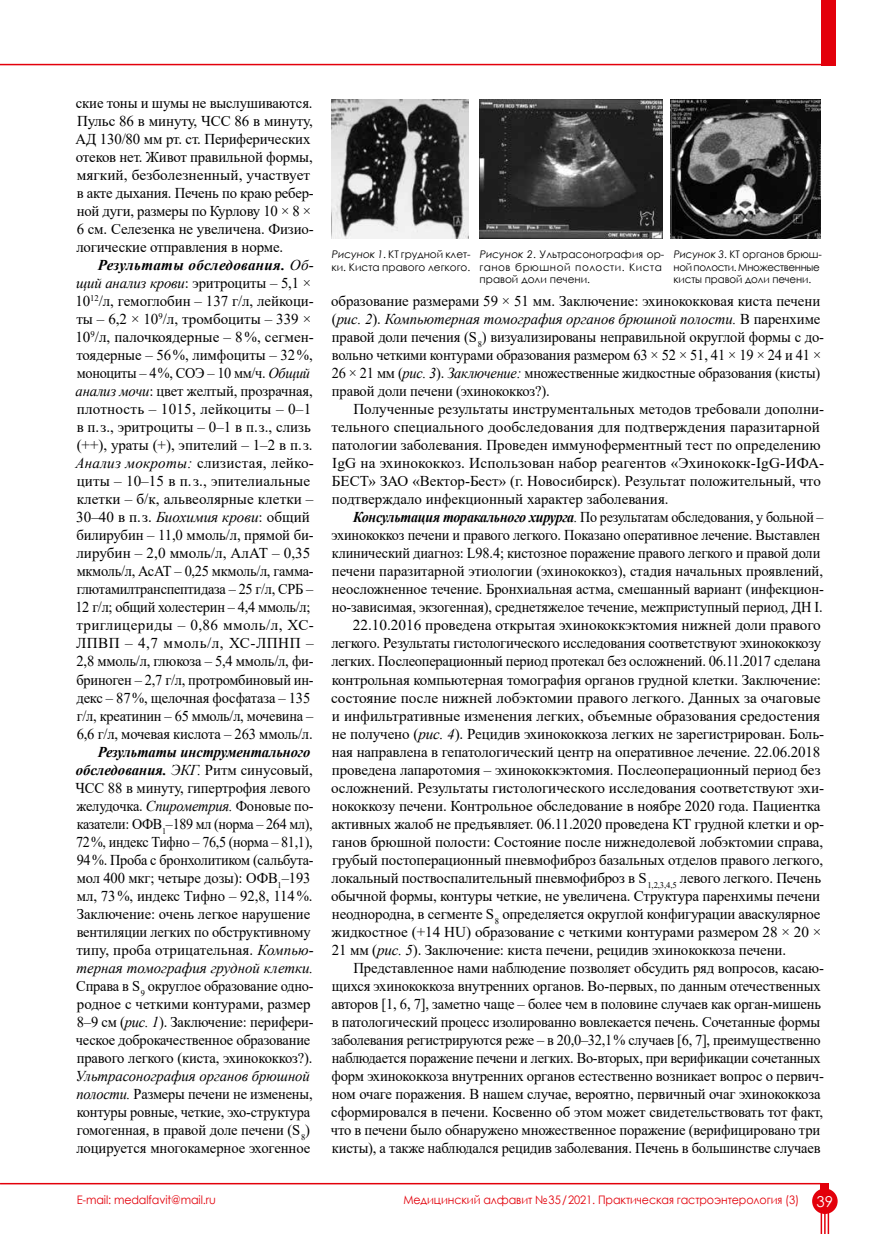
<style>
.page{position:relative;width:893px;height:1234px;background:#fff}
.page>*{position:absolute;margin:0;border:0;box-sizing:border-box;transform-origin:0 0}
.t1{font:15px/18px "Times New Roman";letter-spacing:-.01em;color:#000}
.t2{font:15px/18px "Times New Roman";letter-spacing:-.01em;color:#000;scale:.96 1}
.t3{font:15px "Times New Roman";letter-spacing:-.01em;color:#000;scale:.94 1}
.t4{font:11.7px "Century Gothic";letter-spacing:-.01em;color:#e3000b;scale:.95 1}
.t5{font:10.5px/12.6px "Century Gothic";color:#000}
.s1{font-weight:700;font-style:italic}
.s2{font-style:italic}
.s3{font-size:15px;color:#fff}
</style>
<div class="page">
<hr style="left:0;top:1182px;width:821px;height:2px;background:#e3000b">
<div style="left:821px;top:0;width:14px;height:65px;background:#e3000b"></div>
<div style="left:812px;top:1188px;width:26px;height:25px;background:#e3000b;border-radius:50%"></div>
<div style="left:821px;top:1182px;width:8px;height:28px;background:#e3000b"></div>
<svg style="left:821px;top:1213px;width:1px;height:20px"></svg>
<svg style="left:828px;top:1213px;width:1px;height:20px"></svg>
<hr style="left:824px;top:1210px;width:2px;height:23px;background:#e3000b">
<hr style="left:0;top:64px;width:826px;height:1px;background:#e3000b">
<img style="left:332px;top:99px;width:136px;height:139px">
<img style="left:479px;top:99px;width:183px;height:139px">
<img style="left:671px;top:99px;width:150px;height:139px">
<p class="t1" style="left:76px;top:94px;width:240px">ские тоны и шумы не выслушиваются.<br>Пульс 86 в минуту, ЧСС 86 в минуту, АД 130/80 мм рт. ст. Периферических отеков нет. Живот правильной формы, мягкий, безболезненный, участвует в акте дыхания. Печень по краю ребер&shy;ной дуги, размеры по Курлову 10 × 8 × 6 см. Селезенка не увеличена. Физио&shy;логические отправления в норме.</p>
<p class="t1" style="left:75px;top:256px;width:240px;text-indent:22px"><span class="s1">Результаты обследования.</span> <span class="s2">Об&shy;щий анализ крови</span>: эритроциты – 5,1 × 10<sup>12</sup>/л, гемоглобин – 137 г/л, лейкоци&shy;ты – 6,2 × 10<sup>9</sup>/л, тромбоциты – 339 × 10<sup>9</sup>/л, палочкоядерные – 8%, сегмен&shy;тоядерные – 56%, лимфоциты – 32%, моноциты – 4%, СОЭ – 10 мм/ч. <span class="s2">Общий анализ мочи</span>: цвет желтый, прозрачная, плотность – 1015, лейкоциты – 0–1 в п. з., эритроциты – 0–1 в п. з., слизь (++), ураты (+), эпителий – 1–2 в п. з.<br><span class="s2">Анализ мокроты:</span> слизистая, лейко&shy;циты – 10–15 в п. з., эпителиальные клетки – б/к, альвеолярные клетки – 30–40 в п. з. <span class="s2">Биохимия крови</span>: общий билирубин – 11,0 ммоль/л, прямой би&shy;лирубин – 2,0 ммоль/л, АлАТ – 0,35 мкмоль/л, АсАТ – 0,25 мкмоль/л, гамма&shy;глютамилтранспептидаза – 25 г/л, СРБ – 12 г/л; общий холестерин – 4,4 ммоль/л; триглицериды – 0,86 ммоль/л, ХС-ЛПВП – 4,7 ммоль/л, ХС-ЛПНП – 2,8 ммоль/л, глюкоза – 5,4 ммоль/л, фи&shy;бриноген – 2,7 г/л, протромбиновый ин&shy;декс – 87%, щелочная фосфатаза – 135 г/л, креатинин – 65 ммоль/л, мочевина – 6,6 г/л, мочевая кислота – 263 ммоль/л.</p>
<p class="t1" style="left:76px;top:742px;width:240px;text-indent:22px"><span class="s1">Результаты инструментального обследования.</span> <span class="s2">ЭКГ.</span> Ритм синусовый, ЧСС 88 в минуту, гипертрофия левого желудочка. <span class="s2">Спирометрия.</span> Фоновые по&shy;казатели: ОФВ<sub>1</sub>–189 мл (норма – 264 мл), 72%, индекс Тифно – 76,5 (норма – 81,1), 94%. Проба с бронхолитиком (сальбута&shy;мол 400 мкг; четыре дозы): ОФВ<sub>1</sub>–193 мл, 73%, индекс Тифно – 92,8, 114%.<br>Заключение: очень легкое нарушение вентиляции легких по обструктивному типу, проба отрицательная. <span class="s2">Компью&shy;терная томография грудной клетки.<br></span>Справа в S<sub>9</sub> округлое образование одно&shy;родное с четкими контурами, размер 8–9 см (<span class="s2">рис. 1</span>). Заключение: перифери&shy;ческое доброкачественное образование правого легкого (киста, эхинококкоз?).</p>
<p class="t2" style="left:75px;top:1066px;width:249px"><span class="s2">Ультрасонография органов брюшной полости.</span> Размеры печени не изменены, контуры ровные, четкие, эхо-структура гомогенная, в правой доле печени (S<sub>8</sub>) лоцируется многокамерное эхогенное</p>
<p class="t5" style="left:332px;top:247px;width:141px"><span class="s2">Рисунок 1</span>. КТ грудной клет&shy;ки. Киста правого легкого.</p>
<p class="t5" style="left:480px;top:247px;width:186px"><span class="s2">Рисунок 2</span>. Ультрасонография ор&shy;ганов брюшной полости. Киста правой доли печени.</p>
<p class="t5" style="left:674px;top:247px;width:150px"><span class="s2">Рисунок 3</span>. КТ органов брюш&shy;ной полости. Множественные кисты правой доли печени.</p>
<p class="t1" style="left:331px;top:292px;width:494px">образование размерами 59 × 51 мм. Заключение: эхинококковая киста печени (<span class="s2">рис. 2</span>). <span class="s2">Компьютерная томография органов брюшной полости.</span> В паренхиме правой доли печения (S<sub>8</sub>) визуализированы неправильной округлой формы с до&shy;вольно четкими контурами образования размером 63 × 52 × 51, 41 × 19 × 24 и 41 × 26 × 21 мм (<span class="s2">рис. 3</span>). <span class="s2">Заключение:</span> множественные жидкостные образования (кисты) правой доли печени (эхинококкоз?).</p>
<p class="t1" style="left:331px;top:400px;width:494px;text-indent:22px">Полученные результаты инструментальных методов требовали дополни&shy;тельного специального дообследования для подтверждения паразитарной патологии заболевания. Проведен иммуноферментный тест по определению IgG на эхинококкоз. Использован набор реагентов «Эхинококк-IgG-ИФА-БЕСТ» ЗАО «Вектор-Бест» (г. Новосибирск). Результат положительный, что подтверждало инфекционный характер заболевания.</p>
<p class="t3" style="left:353px;top:506px;width:502px"><span class="s1">Консультация торакального хирурга</span><span class="s2">.</span> По результатам обследования, у больной –</p>
<p class="t2" style="left:332px;top:526px;width:511px">эхинококкоз печени и правого легкого. Показано оперативное лечение. Выставлен</p>
<p class="t2" style="left:332px;top:544px;width:510px">клинический диагноз: L98.4; кистозное поражение правого легкого и правой доли</p>
<p class="t1" style="left:332px;top:562px;width:493px">печени паразитарной этиологии (эхинококкоз), стадия начальных проявлений,</p>
<p class="t1" style="left:332px;top:580px;width:494px">неосложненное течение. Бронхиальная астма, смешанный вариант (инфекцион-</p>
<p class="t2" style="left:332px;top:598px;width:513px">но-зависимая, экзогенная), среднетяжелое течение, межприступный период, ДН I.</p>
<p class="t1" style="left:353px;top:616px;width:469px">22.10.2016 проведена открытая эхинококкэктомия нижней доли правого</p>
<p class="t1" style="left:331px;top:634px;width:491px">легкого. Результаты гистологического исследования соответствуют эхинококкозу</p>
<p class="t1" style="left:331px;top:652px;width:491px">легких. Послеоперационный период протекал без осложнений. 06.11.2017 сделана</p>
<p class="t1" style="left:332px;top:670px;width:491px">контрольная компьютерная томография органов грудной клетки. Заключение:</p>
<p class="t1" style="left:331px;top:688px;width:491px">состояние после нижней лобэктомии правого легкого. Данных за очаговые</p>
<p class="t1" style="left:332px;top:706px;width:490px">и инфильтративные изменения легких, объемные образования средостения</p>
<p class="t1" style="left:332px;top:724px;width:494px">не получено (<span class="s2">рис. 4</span>). Рецидив эхинококкоза легких не зарегистрирован. Боль-</p>
<p class="t1" style="left:332px;top:742px;width:490px">ная направлена в гепатологический центр на оперативное лечение. 22.06.2018</p>
<p class="t1" style="left:332px;top:760px;width:490px">проведена лапаротомия – эхинококкэктомия. Послеоперационный период без</p>
<p class="t1" style="left:331px;top:778px;width:495px">осложнений. Результаты гистологического исследования соответствуют эхи-</p>
<p class="t1" style="left:332px;top:796px;width:490px">нококкозу печени. Контрольное обследование в ноябре 2020 года. Пациентка</p>
<p class="t1" style="left:331px;top:814px;width:494px">активных жалоб не предъявляет. 06.11.2020 проведена КТ грудной клетки и ор-</p>
<p class="t1" style="left:332px;top:832px;width:493px">ганов брюшной полости: Состояние после нижнедолевой лобэктомии справа,</p>
<p class="t1" style="left:332px;top:850px;width:493px">грубый постоперационный пневмофиброз базальных отделов правого легкого,</p>
<p class="t1" style="left:331px;top:868px;width:491px">локальный поствоспалительный пневмофиброз в S<sub>1,2,3,4,5</sub> левого легкого. Печень</p>
<p class="t1" style="left:331px;top:886px;width:491px">обычной формы, контуры четкие, не увеличена. Структура паренхимы печени</p>
<p class="t1" style="left:332px;top:904px;width:490px">неоднородна, в сегменте S<sub>8</sub> определяется округлой конфигурации аваскулярное</p>
<p class="t1" style="left:332px;top:922px;width:491px">жидкостное (+14 HU) образование с четкими контурами размером 28 × 20 ×</p>
<p class="t1" style="left:332px;top:940px;width:456px">21 мм (<span class="s2">рис. 5</span>). Заключение: киста печени, рецидив эхинококкоза печени.</p>
<p class="t1" style="left:353px;top:958px;width:472px">Представленное нами наблюдение позволяет обсудить ряд вопросов, касаю-</p>
<p class="t1" style="left:332px;top:976px;width:490px">щихся эхинококкоза внутренних органов. Во-первых, по данным отечественных</p>
<p class="t1" style="left:331px;top:994px;width:491px">авторов [1, 6, 7], заметно чаще – более чем в половине случаев как орган-мишень</p>
<p class="t1" style="left:332px;top:1012px;width:490px">в патологический процесс изолированно вовлекается печень. Сочетанные формы</p>
<p class="t2" style="left:332px;top:1030px;width:511px">заболевания регистрируются реже – в 20,0–32,1% случаев [6, 7], преимущественно</p>
<p class="t2" style="left:332px;top:1048px;width:511px">наблюдается поражение печени и легких. Во-вторых, при верификации сочетанных</p>
<p class="t1" style="left:331px;top:1066px;width:494px">форм эхинококкоза внутренних органов естественно возникает вопрос о первич-</p>
<p class="t1" style="left:332px;top:1084px;width:490px">ном очаге поражения. В нашем случае, вероятно, первичный очаг эхинококкоза</p>
<p class="t1" style="left:331px;top:1102px;width:493px">сформировался в печени. Косвенно об этом может свидетельствовать тот факт,</p>
<p class="t1" style="left:331px;top:1120px;width:491px">что в печени было обнаружено множественное поражение (верифицировано три</p>
<p class="t1" style="left:332px;top:1138px;width:490px">кисты), а также наблюдался рецидив заболевания. Печень в большинстве случаев</p>
<p class="t4" style="left:77px;top:1191px;width:148px">E-mail: medalfavit@mail.ru</p>
<p class="t4" style="left:403px;top:1191px;width:454px">Медицинский алфавит №35/2021. Практическая гастроэнтерология (3) <span class="s3">39</span></p>
</div>
